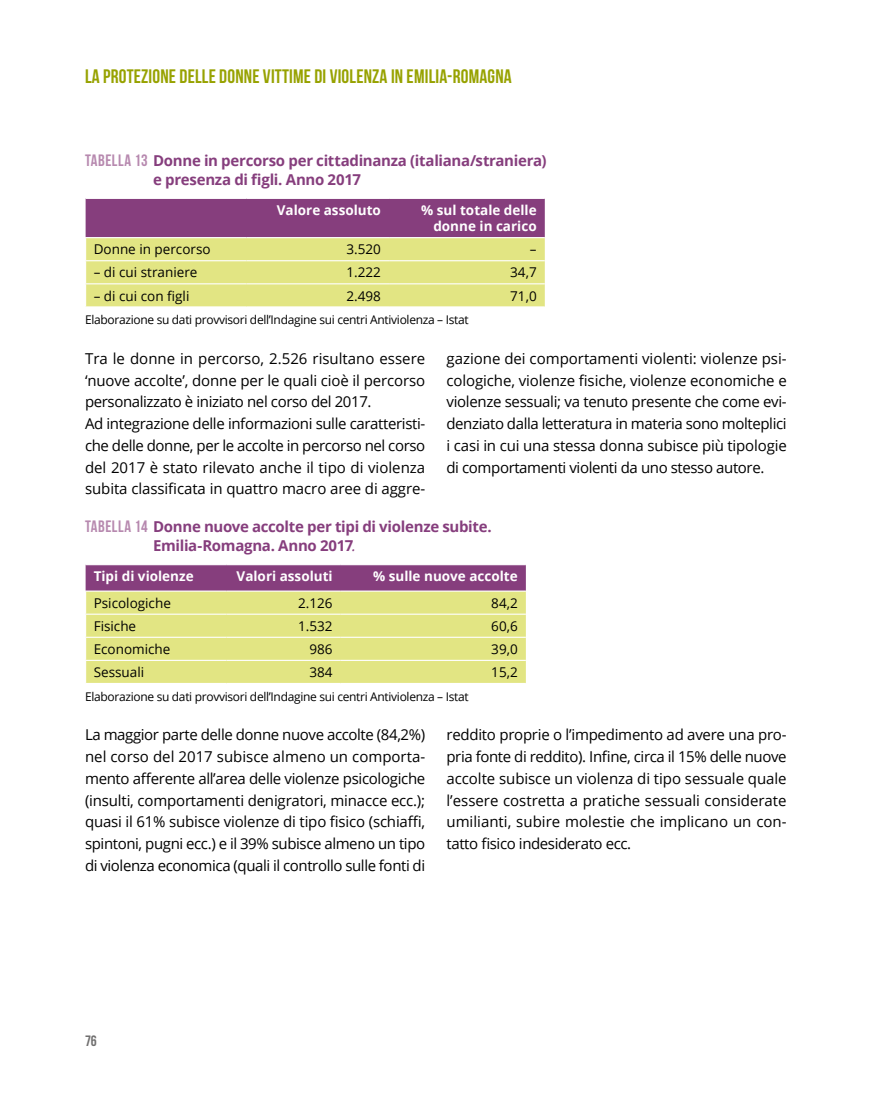
<style>
.page{position:relative;width:893px;height:1106px;background:#fff}
.page>*{position:absolute;margin:0;border:0;box-sizing:border-box;transform-origin:0 0}
.t1{font:19.5px "Bebas Neue";letter-spacing:.01em;color:#97a200}
.t2{font:15px/21.8px "Open Sans";letter-spacing:-.025em;color:#000;text-align:justify}
.t3{font:700 15px/19.5px "Open Sans";letter-spacing:-.02em;color:#863e7d}
.t4{font:15px "Bebas Neue";color:#706f6f}
.t5{font:13.5px "Open Sans";color:#000}
.t6{font:700 13.5px/16.2px "Open Sans";color:#fff;text-align:right}
.t7{font:12px "Open Sans";letter-spacing:-.025em;color:#000}
.s1{font-family:"Bebas Neue";font-weight:400;font-size:16.5px;color:#b789af}
.s2{font-weight:400;font-style:italic}
</style>
<div class="page">
<svg style="left:85px;top:198px;width:460px;height:108px;background:#c2aa85"></svg>
<hr style="left:247px;top:198px;width:142px;height:1px;background:#fff">
<hr style="left:389px;top:198px;width:156px;height:1px;background:#fff">
<hr style="left:247px;top:237px;width:142px;height:1px;background:#fff">
<hr style="left:389px;top:237px;width:156px;height:1px;background:#fff">
<svg style="left:85px;top:564px;width:441px;height:119px;background:#cfc387"></svg>
<hr style="left:227px;top:590px;width:114px;height:1px;background:#fff">
<hr style="left:341px;top:590px;width:185px;height:1px;background:#fff">
<h1 class="t1" style="left:85px;top:65px;width:428px">LA PROTEZIONE DELLE DONNE VITTIME DI VIOLENZA IN EMILIA-ROMAGNA</h1>
<p class="t3" style="left:153px;top:150px;width:395px;text-indent:-68px"><span class="s1">TABELLA 13</span> Donne in percorso per cittadinanza (italiana/straniera) e presenza di figli. Anno 2017</p>
<p class="t6" style="left:277px;top:202px;width:106px">Valore assoluto</p>
<p class="t6" style="left:421px;top:202px;width:117px">% sul totale delle donne in carico</p>
<p class="t5" style="left:94px;top:240px;width:118px">Donne in percorso</p>
<p class="t5" style="left:346px;top:240px;width:36px">3.520</p>
<p class="t5" style="left:530px;top:240px;width:8px">–</p>
<p class="t5" style="left:94px;top:263px;width:105px">– di cui straniere</p>
<p class="t5" style="left:347px;top:263px;width:36px">1.222</p>
<p class="t5" style="left:510px;top:263px;width:28px">34,7</p>
<p class="t5" style="left:94px;top:286px;width:97px">– di cui con figli</p>
<p class="t5" style="left:347px;top:286px;width:36px">2.498</p>
<p class="t5" style="left:510px;top:286px;width:28px">71,0</p>
<p class="t7" style="left:85px;top:311px;width:385px">Elaborazione su dati provvisori dell’Indagine sui centri Antiviolenza – Istat</p>
<p class="t2" style="left:85px;top:347px;width:342px;text-align:left">Tra le donne in percorso, 2.526 risultano essere ‘nuove accolte’, donne per le quali cioè il percorso personalizzato è iniziato nel corso del 2017.<br>Ad integrazione delle informazioni sulle caratteristi&shy;che delle donne, per le accolte in percorso nel corso del 2017 è stato rilevato anche il tipo di violenza subita classificata in quattro macro aree di aggre-</p>
<p class="t2" style="left:446px;top:347px;width:342px">gazione dei comportamenti violenti: violenze psi&shy;cologiche, violenze fisiche, violenze economiche e violenze sessuali; va tenuto presente che come evi&shy;denziato dalla letteratura in materia sono molteplici i casi in cui una stessa donna subisce più tipologie di comportamenti violenti da uno stesso autore.</p>
<p class="t3" style="left:153px;top:516px;width:340px;text-indent:-68px"><span class="s1">TABELLA 14</span> Donne nuove accolte per tipi di violenze subite.<br>Emilia-Romagna. Anno 2017<span class="s2">.</span></p>
<p class="t6" style="left:94px;top:568px;width:101px">Tipi di violenze</p>
<p class="t6" style="left:237px;top:568px;width:98px">Valori assoluti</p>
<p class="t6" style="left:373px;top:568px;width:146px">% sulle nuove accolte</p>
<p class="t5" style="left:94px;top:593px;width:79px">Psicologiche</p>
<p class="t5" style="left:298px;top:593px;width:36px">2.126</p>
<p class="t5" style="left:491px;top:593px;width:28px">84,2</p>
<p class="t5" style="left:94px;top:616px;width:44px">Fisiche</p>
<p class="t5" style="left:298px;top:616px;width:36px">1.532</p>
<p class="t5" style="left:491px;top:616px;width:28px">60,6</p>
<p class="t5" style="left:94px;top:640px;width:78px">Economiche</p>
<p class="t5" style="left:309px;top:640px;width:25px">986</p>
<p class="t5" style="left:491px;top:640px;width:28px">39,0</p>
<p class="t5" style="left:94px;top:663px;width:52px">Sessuali</p>
<p class="t5" style="left:309px;top:663px;width:25px">384</p>
<p class="t5" style="left:491px;top:663px;width:28px">15,2</p>
<p class="t7" style="left:85px;top:688px;width:385px">Elaborazione su dati provvisori dell’Indagine sui centri Antiviolenza – Istat</p>
<p class="t2" style="left:85px;top:723px;width:342px">La maggior parte delle donne nuove accolte (84,2%) nel corso del 2017 subisce almeno un comporta&shy;mento afferente all’area delle violenze psicologiche (insulti, comportamenti denigratori, minacce ecc.); quasi il 61% subisce violenze di tipo fisico (schiaffi, spintoni, pugni ecc.) e il 39% subisce almeno un tipo di violenza economica (quali il controllo sulle fonti di</p>
<p class="t2" style="left:446px;top:723px;width:342px">reddito proprie o l’impedimento ad avere una pro&shy;pria fonte di reddito). Infine, circa il 15% delle nuove accolte subisce un violenza di tipo sessuale quale l’essere costretta a pratiche sessuali considerate umilianti, subire molestie che implicano un con&shy;tatto fisico indesiderato ecc.</p>
<p class="t4" style="left:85px;top:1032px;width:13px">76</p>
</div>
